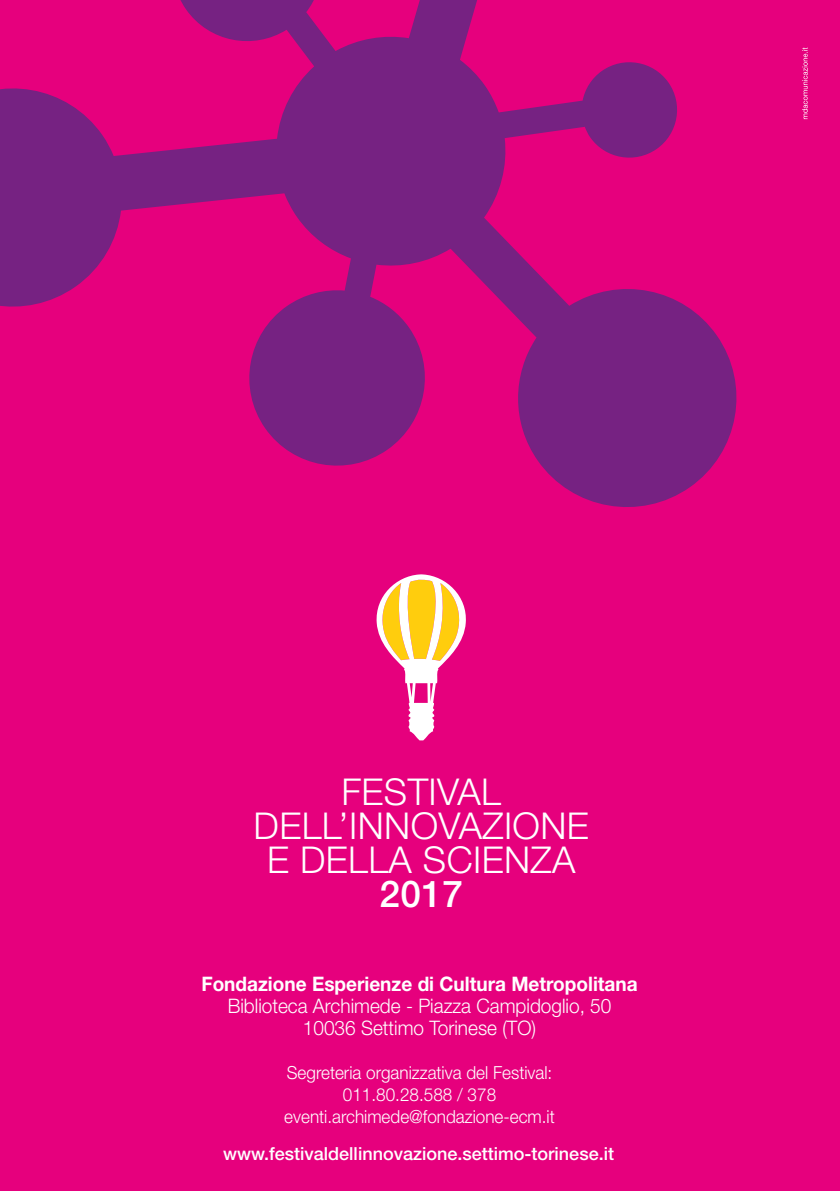
<style>
.page{position:relative;width:840px;height:1191px;background:#fff}
.page>*{position:absolute;margin:0;border:0;box-sizing:border-box;transform-origin:0 0}
.t1{font:300 37px/34.2px "Helvetica Neue";letter-spacing:.01em;color:#fff;text-align:center}
.t2{font:500 37px "Helvetica Neue";color:#fff}
.t3{font:300 20px/22px "Helvetica Neue";color:#fff;text-align:center;scale:.95 1}
.t4{font:700 20px "Helvetica Neue";color:#fff;scale:.95 1}
.t5{font:300 18px/22px "Helvetica Neue";color:#fff;text-align:center;scale:.95 1}
.t6{font:500 18px "Helvetica Neue";color:#fff}
</style>
<div class="page">
<div style="left:0;top:0;width:839px;height:1191px;background:#e6007d"></div>
<svg style="left:376px;top:574px;width:90px;height:166px"></svg>
<svg style="left:0;top:0;width:737px;height:507px"></svg>
<svg style="left:802px;top:48px;width:5px;height:71px"></svg>
<h1 class="t1" style="left:253px;top:774px;width:336px">FESTIVAL<br>DELL’INNOVAZIONE<br>E DELLA SCIENZA</h1>
<h1 class="t2" style="left:379px;top:872px;width:85px">2017</h1>
<p class="t4" style="left:201px;top:971px;width:460px">Fondazione Esperienze di Cultura Metropolitana</p>
<p class="t3" style="left:227px;top:994px;width:405px">Biblioteca Archimede - Piazza Campidoglio, 50<br>10036 Settimo Torinese (TO)</p>
<p class="t5" style="left:284px;top:1061px;width:286px">Segreteria organizzativa del Festival:<br>011.80.28.588 / 378 eventi.archimede@fondazione-ecm.it</p>
<p class="t6" style="left:223px;top:1143px;width:392px">www.festivaldellinnovazione.settimo-torinese.it</p>
</div>
